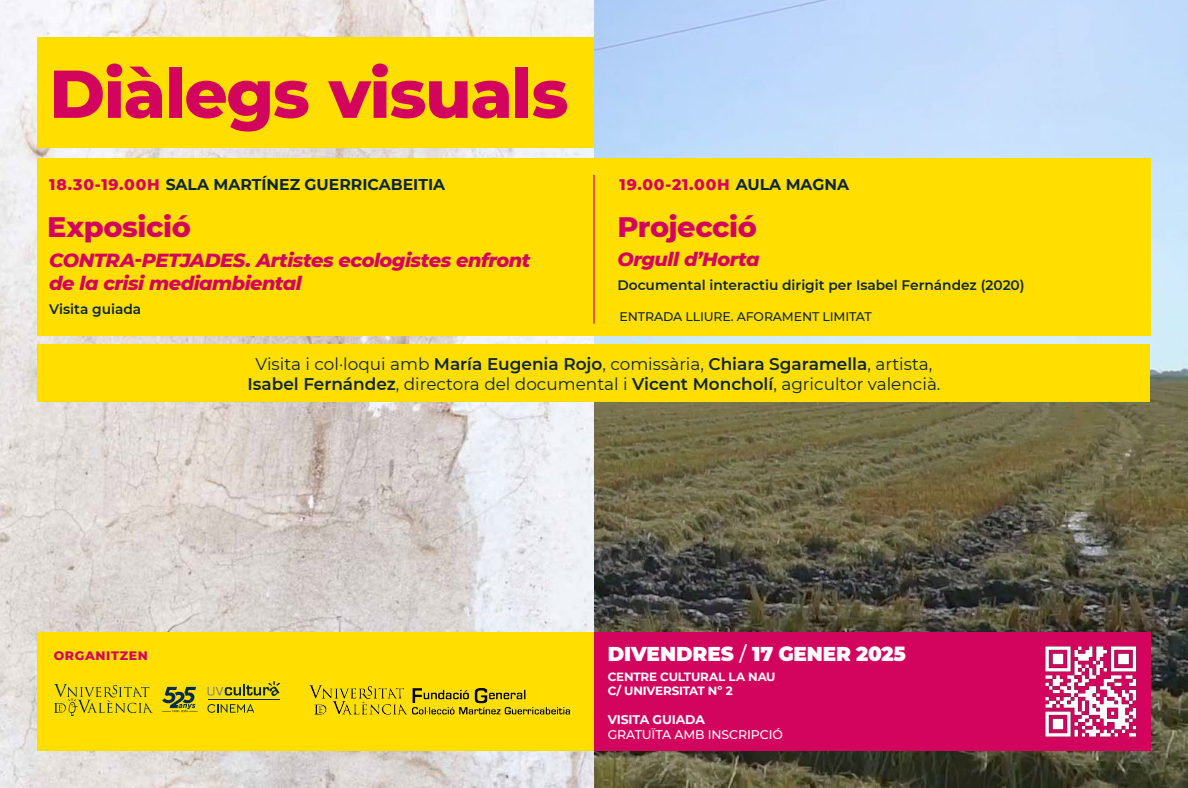
<style>
.page{position:relative;width:1188px;height:788px;background:#fff}
.page>*{position:absolute;margin:0;border:0;box-sizing:border-box;transform-origin:0 0}
.t1{font:800 67.5px "Montserrat";letter-spacing:-.02em;color:#d3045e}
.t2{font:800 28.75px "Montserrat";letter-spacing:-.015em;color:#d3045e}
.t3{font:900 20px "Montserrat";letter-spacing:-.01em;color:#fff}
.t4{font:italic 800 19.38px/23.2px "Montserrat";letter-spacing:-.025em;color:#d3045e}
.t5{font:16.88px/20.2px "Montserrat";color:#0d2638;text-align:center}
.t6{font:700 15.62px "Montserrat";color:#0d2638}
.t7{font:800 15.62px "Montserrat";letter-spacing:.05em;color:#d3045e}
.t8{font:600 13.75px "Montserrat";color:#0d2638}
.t9{font:500 12.5px "Montserrat";letter-spacing:-.01em;color:#0d2638}
.t10{font:500 12.5px "Montserrat";letter-spacing:-.01em;color:#fff}
.t11{font:700 12.5px "Montserrat";letter-spacing:-.01em;color:#fff}
.t12{font:800 12.5px "Montserrat";letter-spacing:.05em;color:#d3045e}
.t13{font:700 11.88px/14.2px "Montserrat";letter-spacing:-.015em;color:#fff}
.s1{font-weight:800;color:#d3045e}
.s2{font-weight:700;color:#0d2638}
.s3{font-weight:600}
.s4{font-weight:500}
</style>
<div class="page">
<img style="left:0;top:0;width:1188px;height:788px">
<div style="left:38px;top:38px;width:556px;height:110px;background:#ffde00"></div>
<div style="left:38px;top:158px;width:556px;height:178px;background:#ffde00"></div>
<div style="left:38px;top:344px;width:1111px;height:57px;background:#ffde00"></div>
<div style="left:594px;top:158px;width:556px;height:178px;background:#ffde00"></div>
<div style="left:38px;top:632px;width:556px;height:118px;background:#ffde00"></div>
<div style="left:594px;top:632px;width:556px;height:118px;background:#d3045e"></div>
<svg style="left:207px;top:704px;width:47px;height:8px"></svg>
<hr style="left:207px;top:699px;width:72px;height:1px;background:#00263b">
<svg style="left:207px;top:681px;width:73px;height:15px"></svg>
<svg style="left:162px;top:686px;width:36px;height:26px"></svg>
<svg style="left:54px;top:684px;width:99px;height:32px"></svg>
<hr style="left:593px;top:175px;width:1px;height:148px;background:#d3045e">
<img style="left:308px;top:685px;width:263px;height:30px">
<img style="left:1045px;top:646px;width:92px;height:91px">
<h1 class="t1" style="left:49px;top:44px;width:521px">Diàlegs visuals</h1>
<p class="t6" style="left:49px;top:173px;width:397px"><span class="s1">18.30-19.00H</span> SALA MARTÍNEZ GUERRICABEITIA</p>
<p class="t7" style="left:619px;top:173px;width:231px">19.00-21.00H <span class="s2">AULA MAGNA</span></p>
<h2 class="t2" style="left:47px;top:206px;width:145px">Exposició</h2>
<h2 class="t2" style="left:617px;top:206px;width:141px">Projecció</h2>
<p class="t4" style="left:617px;top:246px;width:144px">Orgull d’Horta</p>
<p class="t8" style="left:617px;top:275px;width:409px">Documental interactiu dirigit per Isabel Fernández (2020)</p>
<p class="t4" style="left:49px;top:247px;width:482px">CONTRA-PETJADES. Artistes ecologistes enfront de la crisi mediambiental</p>
<p class="t8" style="left:49px;top:299px;width:93px">Visita guiada</p>
<p class="t5" style="left:247px;top:353px;width:694px">Visita i col·loqui amb <span class="s3">María Eugenia Rojo</span>, comissària, <span class="s3">Chiara Sgaramella</span>, artista,<br><span class="s3">Isabel Fernández</span>, directora del documental i <span class="s3">Vicent Moncholí</span>, agricultor valencià.</p>
<p class="t9" style="left:619px;top:308px;width:254px">ENTRADA LLIURE. AFORAMENT LIMITAT</p>
<p class="t12" style="left:54px;top:646px;width:96px">ORGANITZEN</p>
<p class="t3" style="left:608px;top:639px;width:300px">DIVENDRES <span class="s4">/</span> 17 GENER 2025</p>
<p class="t13" style="left:608px;top:668px;width:169px">CENTRE CULTURAL LA NAU<br>C/ UNIVERSITAT Nº 2</p>
<p class="t11" style="left:608px;top:710px;width:99px">VISITA GUIADA</p>
<p class="t10" style="left:608px;top:726px;width:177px">GRATUÏTA AMB INSCRIPCIÓ</p>
</div>
